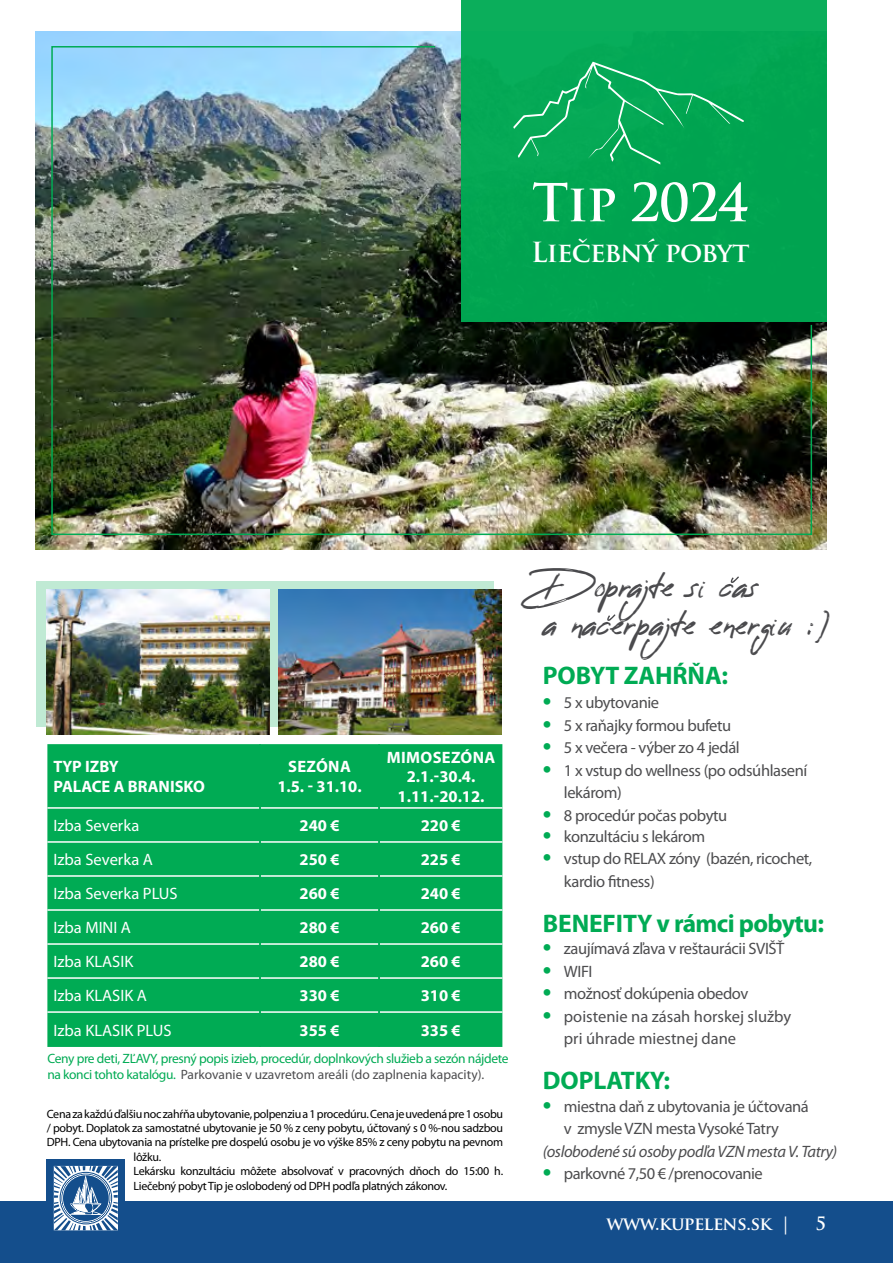
<style>
.page{position:relative;width:893px;height:1263px;background:#fff}
.page>*{position:absolute;margin:0;border:0;box-sizing:border-box;transform-origin:0 0}
.t1{font:700 51px "Trajan Pro";letter-spacing:-.025em;color:#fff}
.t2{font:30px/37.5px "Reey";color:#4a4a4d}
.t3{font:700 27px "Trajan Pro";letter-spacing:-.025em;color:#fff}
.t4{font:700 25.5px "Myriad Pro";letter-spacing:-.005em;color:#00ab54}
.t5{font:700 25.5px "Myriad Pro";letter-spacing:-.025em;color:#00ab54}
.t6{font:700 18px "Trajan Pro";letter-spacing:-.025em;color:#fff}
.t7{font:16.5px/22.5px "Myriad Pro";letter-spacing:-.025em;color:#4d4d4f}
.t8{font:16.5px "Myriad Pro";color:#fff}
.t9{font:700 16.5px/19.5px "Myriad Pro";color:#fff}
.t10{font:16.5px/22.5px "Myriad Pro";color:#4d4d4f}
.t11{font:700 16.5px/19.5px "Myriad Pro";letter-spacing:.02em;color:#fff;text-align:center}
.t12{font:italic 16.5px "Myriad Pro";letter-spacing:-.025em;color:#4d4d4f}
.t13{font:13.5px/16.2px "Myriad Pro";letter-spacing:-.025em;color:#00ab54}
.t14{font:12px "Myriad Pro";letter-spacing:-.025em;color:#000}
.s1{color:#4d4d4f}
.s2{font-weight:700;font-size:25.5px;color:#00ab54}
</style>
<div class="page">
<div style="left:0;top:1201px;width:893px;height:62px;background:#144e8c"></div>
<img style="left:36px;top:32px;width:790px;height:517px">
<div style="left:36px;top:581px;width:457px;height:146px;background:#c0ead4"></div>
<img style="left:51px;top:45px;width:762px;height:491px">
<img style="left:47px;top:589px;width:223px;height:146px">
<img style="left:279px;top:589px;width:223px;height:146px">
<div style="left:47px;top:1159px;width:78px;height:78px;background:#144e8c"></div>
<svg style="left:54px;top:1166px;width:64px;height:64px"></svg>
<div style="left:47px;top:744px;width:455px;height:303px;background:#00ab54"></div>
<hr style="left:47px;top:807px;width:212px;height:2px;background:#fff">
<hr style="left:261px;top:807px;width:117px;height:2px;background:#fff">
<hr style="left:380px;top:807px;width:122px;height:2px;background:#fff">
<hr style="left:47px;top:841px;width:212px;height:2px;background:#fff">
<hr style="left:261px;top:841px;width:117px;height:2px;background:#fff">
<hr style="left:380px;top:841px;width:122px;height:2px;background:#fff">
<hr style="left:47px;top:875px;width:212px;height:2px;background:#fff">
<hr style="left:261px;top:875px;width:117px;height:2px;background:#fff">
<hr style="left:380px;top:875px;width:122px;height:2px;background:#fff">
<hr style="left:47px;top:909px;width:212px;height:2px;background:#fff">
<hr style="left:261px;top:909px;width:117px;height:2px;background:#fff">
<hr style="left:380px;top:909px;width:122px;height:2px;background:#fff">
<hr style="left:47px;top:943px;width:212px;height:2px;background:#fff">
<hr style="left:261px;top:943px;width:117px;height:2px;background:#fff">
<hr style="left:380px;top:943px;width:122px;height:2px;background:#fff">
<hr style="left:47px;top:977px;width:212px;height:2px;background:#fff">
<hr style="left:261px;top:977px;width:117px;height:2px;background:#fff">
<hr style="left:380px;top:977px;width:122px;height:2px;background:#fff">
<hr style="left:47px;top:1011px;width:212px;height:2px;background:#fff">
<hr style="left:261px;top:1011px;width:117px;height:2px;background:#fff">
<hr style="left:380px;top:1011px;width:122px;height:2px;background:#fff">
<hr style="left:259px;top:744px;width:2px;height:64px;background:#00ab54">
<hr style="left:378px;top:744px;width:2px;height:64px;background:#00ab54">
<hr style="left:259px;top:808px;width:2px;height:34px;background:#00ab54">
<hr style="left:378px;top:808px;width:2px;height:34px;background:#00ab54">
<hr style="left:259px;top:842px;width:2px;height:34px;background:#00ab54">
<hr style="left:378px;top:842px;width:2px;height:34px;background:#00ab54">
<hr style="left:259px;top:876px;width:2px;height:34px;background:#00ab54">
<hr style="left:378px;top:876px;width:2px;height:34px;background:#00ab54">
<hr style="left:259px;top:910px;width:2px;height:34px;background:#00ab54">
<hr style="left:378px;top:910px;width:2px;height:34px;background:#00ab54">
<hr style="left:259px;top:944px;width:2px;height:34px;background:#00ab54">
<hr style="left:378px;top:944px;width:2px;height:34px;background:#00ab54">
<hr style="left:259px;top:978px;width:2px;height:34px;background:#00ab54">
<hr style="left:378px;top:978px;width:2px;height:34px;background:#00ab54">
<hr style="left:259px;top:1012px;width:2px;height:35px;background:#00ab54">
<hr style="left:378px;top:1012px;width:2px;height:35px;background:#00ab54">
<div style="left:461px;top:0;width:365px;height:322px;background:#00ab54"></div>
<svg style="left:731px;top:576px;width:8px;height:7px"></svg>
<svg style="left:607px;top:614px;width:8px;height:7px"></svg>
<svg style="left:513px;top:62px;width:231px;height:103px"></svg>
<h1 class="t1" style="left:532px;top:171px;width:218px">Tip 2024</h1>
<h3 class="t3" style="left:531px;top:236px;width:220px">Liečebný pobyt</h3>
<h3 class="t9" style="left:53px;top:757px;width:153px">TYP IZBY<br>PALACE A BRANISKO</h3>
<h3 class="t11" style="left:277px;top:757px;width:86px">SEZÓNA<br>1.5. - 31.10.</h3>
<h3 class="t11" style="left:387px;top:747px;width:110px">MIMOSEZÓNA<br>2.1.-30.4.<br>1.11.-20.12.</h3>
<h3 class="t8" style="left:53px;top:815px;width:88px">Izba Severka</h3>
<h3 class="t9" style="left:300px;top:815px;width:41px">240 €</h3>
<h3 class="t9" style="left:421px;top:815px;width:41px">220 €</h3>
<h3 class="t8" style="left:53px;top:849px;width:101px">Izba Severka A</h3>
<h3 class="t9" style="left:300px;top:849px;width:41px">250 €</h3>
<h3 class="t9" style="left:421px;top:849px;width:41px">225 €</h3>
<h3 class="t8" style="left:53px;top:883px;width:126px">Izba Severka PLUS</h3>
<h3 class="t9" style="left:300px;top:883px;width:41px">260 €</h3>
<h3 class="t9" style="left:421px;top:883px;width:41px">240 €</h3>
<h3 class="t8" style="left:53px;top:917px;width:79px">Izba MINI A</h3>
<h3 class="t9" style="left:300px;top:917px;width:41px">280 €</h3>
<h3 class="t9" style="left:421px;top:917px;width:41px">260 €</h3>
<h3 class="t8" style="left:53px;top:951px;width:81px">Izba KLASIK</h3>
<h3 class="t9" style="left:300px;top:951px;width:41px">280 €</h3>
<h3 class="t9" style="left:421px;top:951px;width:41px">260 €</h3>
<h3 class="t8" style="left:53px;top:985px;width:95px">Izba KLASIK A</h3>
<h3 class="t9" style="left:300px;top:985px;width:41px">330 €</h3>
<h3 class="t9" style="left:421px;top:985px;width:41px">310 €</h3>
<h3 class="t8" style="left:53px;top:1020px;width:120px">Izba KLASIK PLUS</h3>
<h3 class="t9" style="left:300px;top:1020px;width:41px">355 €</h3>
<h3 class="t9" style="left:421px;top:1020px;width:41px">335 €</h3>
<p class="t13" style="left:47px;top:1050px;width:463px">Ceny pre deti, ZĽAVY, presný popis izieb, procedúr, doplnkových služieb a sezón nájdete na konci tohto katalógu. <span class="s1">Parkovanie v uzavretom areáli (do zaplnenia kapacity).</span></p>
<p class="t14" style="left:47px;top:1106px;width:458px">Cena za každú ďalšiu noc zahŕňa ubytovanie, polpenziu a 1 procedúru. Cena je uvedená pre 1 osobu</p>
<p class="t14" style="left:47px;top:1120px;width:458px">/ pobyt. Doplatok za samostatné ubytovanie je 50 % z ceny pobytu, účtovaný s 0 %-nou sadzbou</p>
<p class="t14" style="left:47px;top:1135px;width:458px">DPH. Cena ubytovania na prístelke pre dospelú osobu je vo výške 85% z ceny pobytu na pevnom</p>
<p class="t14" style="left:134px;top:1149px;width:29px">lôžku.</p>
<p class="t14" style="left:134px;top:1164px;width:371px">Lekársku konzultáciu môžete absolvovať v pracovných dňoch do 15:00 h.</p>
<p class="t14" style="left:134px;top:1178px;width:315px">Liečebný pobyt Tip je oslobodený od DPH podľa platných zákonov.</p>
<h2 class="t2" style="left:543px;top:569px;width:292px">Doprajte si cas<br>a nacerpajte energiu :)</h2>
<h3 class="t4" style="left:543px;top:659px;width:187px">POBYT ZAHŔŇA:</h3>
<h3 class="t7" style="left:543px;top:691px;width:118px"><span class="s2">•</span> 5 x ubytovanie</h3>
<h3 class="t7" style="left:543px;top:713px;width:190px"><span class="s2">•</span> 5 x raňajky formou bufetu</h3>
<h3 class="t7" style="left:543px;top:736px;width:199px"><span class="s2">•</span> 5 x večera - výber zo 4 jedál</h3>
<h3 class="t7" style="left:564px;top:758px;width:245px;text-indent:-21px"><span class="s2">•</span> 1 x vstup do wellness (po odsúhlasení lekárom)</h3>
<h3 class="t7" style="left:543px;top:803px;width:186px"><span class="s2">•</span> 8 procedúr počas pobytu</h3>
<h3 class="t7" style="left:543px;top:824px;width:164px"><span class="s2">•</span> konzultáciu s lekárom</h3>
<h3 class="t7" style="left:564px;top:847px;width:250px;text-indent:-21px"><span class="s2">•</span> vstup do RELAX zóny (bazén, ricochet, kardio fitness)</h3>
<h3 class="t5" style="left:543px;top:906px;width:283px">BENEFITY v rámci pobytu:</h3>
<h3 class="t7" style="left:543px;top:937px;width:243px"><span class="s2">•</span> zaujímavá zľava v reštaurácii SVIŠŤ</h3>
<h3 class="t7" style="left:543px;top:959px;width:51px"><span class="s2">•</span> WIFI</h3>
<h3 class="t7" style="left:543px;top:982px;width:207px"><span class="s2">•</span> možnosť dokúpenia obedov</h3>
<h3 class="t10" style="left:564px;top:1004px;width:229px;text-indent:-21px"><span class="s2">•</span> poistenie na zásah horskej služby pri úhrade miestnej dane</h3>
<h3 class="t4" style="left:543px;top:1064px;width:129px">DOPLATKY:</h3>
<h3 class="t7" style="left:543px;top:1094px;width:268px;text-align:center"><span class="s2">•</span> miestna daň z ubytovania je účtovaná v zmysle VZN mesta Vysoké Tatry</h3>
<h3 class="t12" style="left:543px;top:1141px;width:296px">(oslobodené sú osoby podľa VZN mesta V. Tatry)</h3>
<h3 class="t7" style="left:543px;top:1162px;width:222px"><span class="s2">•</span> parkovné 7,50 € /prenocovanie</h3>
<h3 class="t6" style="left:606px;top:1212px;width:185px">www.kupelens.sk |</h3>
<h3 class="t6" style="left:816px;top:1212px;width:12px">5</h3>
</div>
